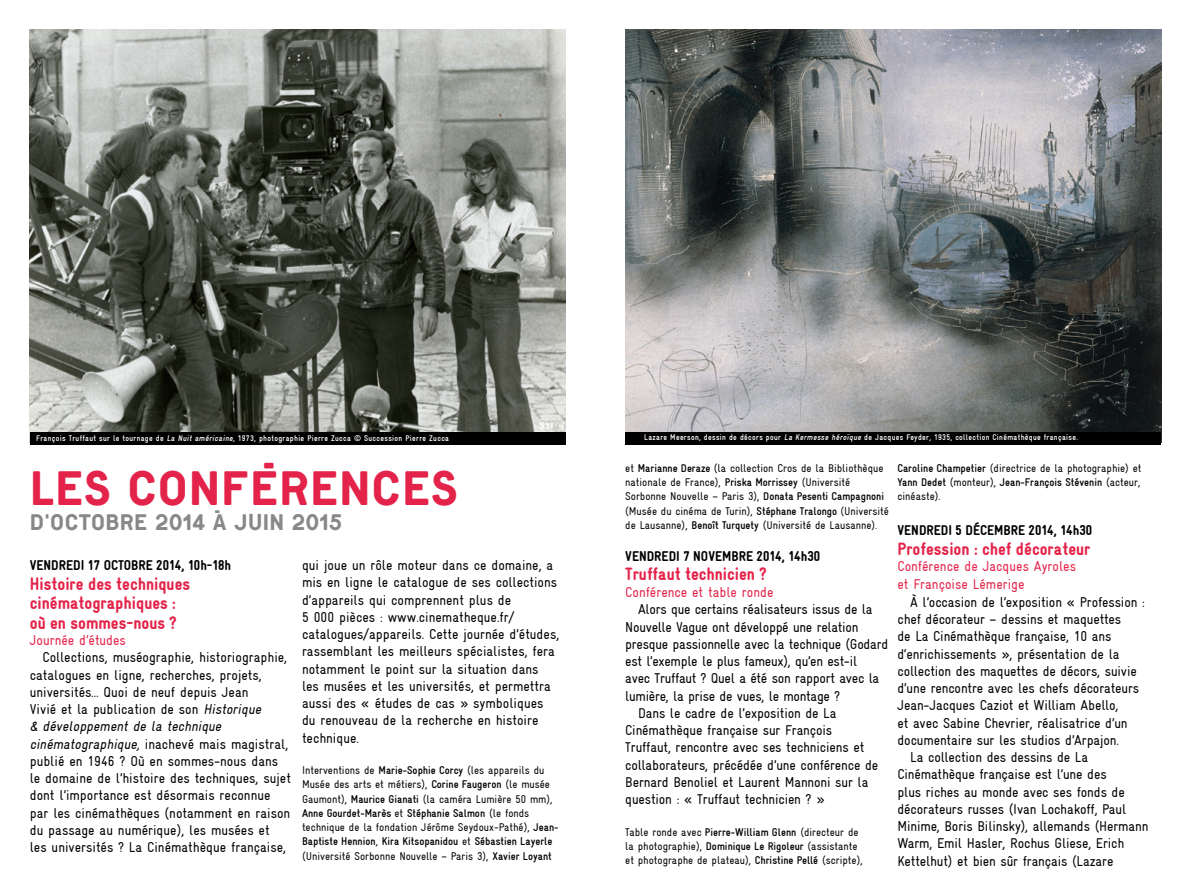
<style>
.page{position:relative;width:1191px;height:893px;background:#fff}
.page>*{position:absolute;margin:0;border:0;box-sizing:border-box;transform-origin:0 0}
.t1{font:45px "Cinematheque";letter-spacing:.02em;color:#e4234a}
.t2{font:21px "Cinematheque";letter-spacing:.02em;color:#87888a}
.t3{font:900 condensed 18px/19.5px "Gravur";color:#e4234a}
.t4{font:condensed 14.25px/17.2px "Gravur";letter-spacing:-.01em;color:#000}
.t5{font:900 condensed 14.25px "Gravur";color:#000}
.t6{font:condensed 14.25px/18px "Gravur";color:#e4234a}
.t7{font:condensed 11.25px/14.2px "Gravur";color:#000}
.t8{font:700 condensed 8.25px "Gravur";letter-spacing:.04em;color:#fff}
.s1{font-style:italic}
.s2{font-weight:700}
</style>
<div class="page">
<img style="left:625px;top:30px;width:536px;height:402px">
<img style="left:30px;top:30px;width:536px;height:402px">
<div style="left:30px;top:432px;width:536px;height:12px;background:#000"></div>
<div style="left:625px;top:432px;width:536px;height:12px;background:#000"></div>
<p class="t8" style="left:36px;top:433px;width:414px">François Truffaut sur le tournage de <span class="s1">La Nuit américaine</span>, 1973, photographie Pierre Zucca © Succession Pierre Zucca</p>
<p class="t8" style="left:644px;top:433px;width:435px">Lazare Meerson, dessin de décors pour <span class="s1">La Kermesse héroïque</span> de Jacques Feyder, 1935, collection Cinémathèque française.</p>
<h1 class="t1" style="left:30px;top:458px;width:429px">LES CONFÉRENCES</h1>
<h2 class="t2" style="left:30px;top:508px;width:314px">D’OCTOBRE 2014 À JUIN 2015</h2>
<p class="t4" style="left:302px;top:556px;width:259px">qui joue un rôle moteur dans ce domaine, a mis en ligne le catalogue de ses collections d’appareils qui comprennent plus de<br>5 000 pièces : www.cinematheque.fr/ catalogues/appareils. Cette journée d’études, rassemblant les meilleurs spécialistes, fera notamment le point sur la situation dans<br>les musées et les universités, et permettra aussi des « études de cas » symboliques du renouveau de la recherche en histoire technique.</p>
<p class="t7" style="left:302px;top:763px;width:258px">Interventions de <span class="s2">Marie-Sophie Corcy</span> (les appareils du Musée des arts et métiers), <span class="s2">Corine Faugeron</span> (le musée Gaumont), <span class="s2">Maurice Gianati</span> (la caméra Lumière 50 mm), <span class="s2">Anne Gourdet-Marès</span> et <span class="s2">Stéphanie Salmon</span> (le fonds technique de la fondation Jérôme Seydoux-Pathé), <span class="s2">Jean-Baptiste Hennion</span>, <span class="s2">Kira Kitsopanidou</span> et <span class="s2">Sébastien Layerle </span>(Université Sorbonne Nouvelle – Paris 3), <span class="s2">Xavier Loyant</span></p>
<p class="t5" style="left:30px;top:557px;width:203px">VENDREDI 17 OCTOBRE 2014, 10h-18h</p>
<p class="t3" style="left:30px;top:574px;width:162px">Histoire des techniques cinématographiques : où en sommes-nous ?</p>
<p class="t6" style="left:30px;top:631px;width:98px">Journée d’études</p>
<p class="t4" style="left:30px;top:649px;width:263px;text-indent:13px">Collections, muséographie, historiographie, catalogues en ligne, recherches, projets, universités… Quoi de neuf depuis Jean<br>Vivié et la publication de son <span class="s1">Historique<br>&amp; développement de la technique cinématographique,</span> inachevé mais magistral, publié en 1946 ? Où en sommes-nous dans le domaine de l’histoire des techniques, sujet dont l’importance est désormais reconnue par les cinémathèques (notamment en raison du passage au numérique), les musées et<br>les universités ? La Cinémathèque française,</p>
<p class="t7" style="left:625px;top:461px;width:265px">et <span class="s2">Marianne Deraze</span> (la collection Cros de la Bibliothèque nationale de France), <span class="s2">Priska Morrissey</span> (Université Sorbonne Nouvelle – Paris 3), <span class="s2">Donata Pesenti Campagnoni </span>(Musée du cinéma de Turin), <span class="s2">Stéphane Tralongo</span> (Université de Lausanne), <span class="s2">Benoît Turquety</span> (Université de Lausanne).</p>
<p class="t5" style="left:625px;top:548px;width:196px">VENDREDI 7 NOVEMBRE 2014, 14h30</p>
<p class="t3" style="left:625px;top:565px;width:143px">Truffaut technicien ?</p>
<p class="t6" style="left:625px;top:583px;width:150px">Conférence et table ronde</p>
<p class="t4" style="left:638px;top:601px;width:236px">Alors que certains réalisateurs issus de la</p>
<p class="t4" style="left:625px;top:618px;width:235px">Nouvelle Vague ont développé une relation</p>
<p class="t4" style="left:625px;top:635px;width:264px">presque passionnelle avec la technique (Godard</p>
<p class="t4" style="left:625px;top:652px;width:233px">est l’exemple le plus fameux), qu’en est-il</p>
<p class="t4" style="left:625px;top:670px;width:256px">avec Truffaut ? Quel a été son rapport avec la</p>
<p class="t4" style="left:625px;top:687px;width:216px">lumière, la prise de vues, le montage ?</p>
<p class="t4" style="left:638px;top:704px;width:200px">Dans le cadre de l’exposition de La</p>
<p class="t4" style="left:625px;top:721px;width:208px">Cinémathèque française sur François</p>
<p class="t4" style="left:625px;top:739px;width:240px">Truffaut, rencontre avec ses techniciens et</p>
<p class="t4" style="left:625px;top:756px;width:254px">collaborateurs, précédée d’une conférence de</p>
<p class="t4" style="left:625px;top:773px;width:245px">Bernard Benoliel et Laurent Mannoni sur la</p>
<p class="t4" style="left:625px;top:790px;width:201px">question : « Truffaut technicien ? »</p>
<p class="t7" style="left:625px;top:824px;width:239px">Table ronde avec <span class="s2">Pierre-William Glenn</span> (directeur de la photographie), <span class="s2">Dominique Le Rigoleur</span> (assistante et photographe de plateau), <span class="s2">Christine Pellé</span> (scripte),</p>
<p class="t7" style="left:897px;top:461px;width:245px;text-align:justify"><span class="s2">Caroline Champetier</span> (directrice de la photographie) et <span class="s2">Yann Dedet</span> (monteur), <span class="s2">Jean-François Stévenin</span> (acteur, cinéaste).</p>
<p class="t5" style="left:897px;top:523px;width:196px">VENDREDI 5 DÉCEMBRE 2014, 14h30</p>
<p class="t3" style="left:897px;top:539px;width:194px">Profession : chef décorateur</p>
<p class="t6" style="left:897px;top:558px;width:180px">Conférence de Jacques Ayroles et Françoise Lémerige</p>
<p class="t4" style="left:910px;top:593px;width:236px">À l’occasion de l’exposition « Profession :</p>
<p class="t4" style="left:897px;top:610px;width:225px">chef décorateur – dessins et maquettes</p>
<p class="t4" style="left:897px;top:628px;width:215px">de La Cinémathèque française, 10 ans</p>
<p class="t4" style="left:897px;top:645px;width:223px">d‘enrichissements », présentation de la</p>
<p class="t4" style="left:897px;top:662px;width:241px">collection des maquettes de décors, suivie</p>
<p class="t4" style="left:897px;top:679px;width:243px">d’une rencontre avec les chefs décorateurs</p>
<p class="t4" style="left:897px;top:697px;width:222px">Jean-Jacques Caziot et William Abello,</p>
<p class="t4" style="left:897px;top:714px;width:232px">et avec Sabine Chevrier, réalisatrice d’un</p>
<p class="t4" style="left:897px;top:731px;width:223px">documentaire sur les studios d’Arpajon.</p>
<p class="t4" style="left:910px;top:748px;width:179px">La collection des dessins de La</p>
<p class="t4" style="left:897px;top:766px;width:211px">Cinémathèque française est l’une des</p>
<p class="t4" style="left:897px;top:783px;width:229px">plus riches au monde avec ses fonds de</p>
<p class="t4" style="left:897px;top:800px;width:230px">décorateurs russes (Ivan Lochakoff, Paul</p>
<p class="t4" style="left:897px;top:817px;width:252px">Minime, Boris Bilinsky), allemands (Hermann</p>
<p class="t4" style="left:897px;top:835px;width:228px">Warm, Emil Hasler, Rochus Gliese, Erich</p>
<p class="t4" style="left:897px;top:852px;width:217px">Kettelhut) et bien sûr français (Lazare</p>
</div>
